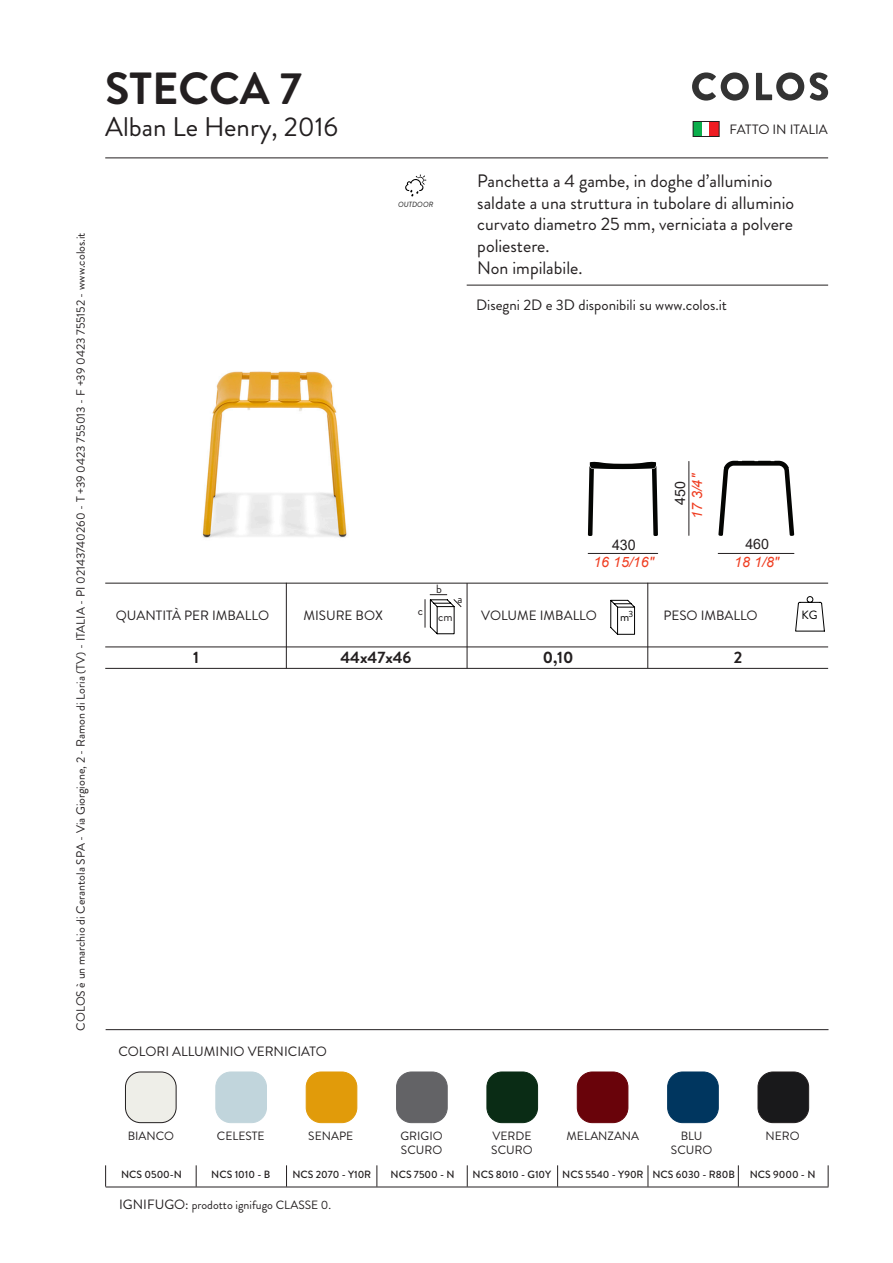
<style>
.page{position:relative;width:893px;height:1263px;background:#fff}
.page>*{position:absolute;margin:0;border:0;box-sizing:border-box;transform-origin:0 0}
.t1{font:700 45px "Brandon Grotesque";color:#231f20}
.t2{font:27px "Brandon Grotesque";color:#231f20}
.t3{font:18px/21.6px "Brandon Grotesque";color:#231f20}
.t4{font:700 16.5px "Brandon Grotesque";color:#231f20}
.t5{font:15px "Brandon Grotesque";color:#231f20}
.t6{font:14.55px "Arial";color:#231f20}
.t7{font:italic 14.25px "Arial";color:#ef3e22}
.t8{font:14.25px "Arial";color:#231f20}
.t9{font:13.5px "Brandon Grotesque";color:#231f20}
.t10{font:12px "Brandon Grotesque";color:#231f20}
.t11{font:12px "Brandon Grotesque";color:#000}
.t12{font:500 10.5px "Brandon Grotesque";color:#231f20}
.t13{font:italic 7.5px "Brandon Grotesque";color:#1c1c1c}
.s1{font-size:13.5px}
</style>
<div class="page">
<img style="left:202px;top:371px;width:145px;height:167px">
<hr style="left:105px;top:157px;width:723px;height:1px;background:#231f20">
<hr style="left:467px;top:285px;width:361px;height:1px;background:#231f20">
<div style="left:709px;top:121px;width:10px;height:15px;background:#ee1d23"></div>
<div style="left:693px;top:121px;width:8px;height:15px;background:#0cae4c"></div>
<div style="left:693px;top:121px;width:26px;height:16px;border:1px solid #231f20"></div>
<svg style="left:405px;top:175px;width:21px;height:22px"></svg>
<hr style="left:106px;top:1029px;width:722px;height:1px;background:#231f20">
<hr style="left:105px;top:583px;width:723px;height:1px;background:#231f20">
<hr style="left:105px;top:647px;width:723px;height:1px;background:#231f20">
<hr style="left:286px;top:583px;width:1px;height:85px;background:#231f20">
<hr style="left:467px;top:583px;width:1px;height:85px;background:#231f20">
<svg style="left:795px;top:596px;width:30px;height:36px"></svg>
<svg style="left:610px;top:599px;width:26px;height:36px"></svg>
<hr style="left:105px;top:668px;width:723px;height:1px;background:#231f20">
<hr style="left:647px;top:583px;width:1px;height:85px;background:#231f20">
<svg style="left:425px;top:594px;width:36px;height:41px"></svg>
<svg style="left:692px;top:72px;width:57px;height:29px"></svg>
<svg style="left:756px;top:72px;width:48px;height:29px"></svg>
<svg style="left:810px;top:72px;width:18px;height:29px"></svg>
<hr style="left:106px;top:1186px;width:722px;height:1px;background:#231f20">
<svg style="left:105px;top:1165px;width:1px;height:21px"></svg>
<svg style="left:196px;top:1165px;width:1px;height:21px"></svg>
<svg style="left:286px;top:1165px;width:1px;height:21px"></svg>
<svg style="left:377px;top:1165px;width:1px;height:21px"></svg>
<svg style="left:467px;top:1165px;width:1px;height:21px"></svg>
<svg style="left:557px;top:1165px;width:1px;height:21px"></svg>
<svg style="left:648px;top:1165px;width:1px;height:21px"></svg>
<svg style="left:738px;top:1165px;width:1px;height:21px"></svg>
<svg style="left:828px;top:1165px;width:1px;height:21px"></svg>
<div style="left:125px;top:1072px;width:51px;height:51px;background:#eeeee8;border-radius:15px"></div>
<div style="left:125px;top:1072px;width:51px;height:51px;border:1px solid #231f20;border-radius:15px"></div>
<div style="left:216px;top:1072px;width:50px;height:51px;background:#c1d5dc;border-radius:15px"></div>
<div style="left:216px;top:1072px;width:51px;height:51px;border:1px solid #c1d5dc;border-radius:15px"></div>
<div style="left:306px;top:1072px;width:51px;height:51px;background:#e19b0a;border-radius:15px"></div>
<div style="left:306px;top:1072px;width:51px;height:51px;border:1px solid #e19b0a;border-radius:15px"></div>
<div style="left:397px;top:1072px;width:50px;height:51px;background:#636366;border-radius:15px"></div>
<div style="left:396px;top:1072px;width:51px;height:51px;border:1px solid #636366;border-radius:15px"></div>
<div style="left:487px;top:1072px;width:51px;height:51px;background:#0a2c15;border-radius:15px"></div>
<div style="left:487px;top:1072px;width:51px;height:51px;border:1px solid #0a2c15;border-radius:15px"></div>
<div style="left:577px;top:1072px;width:51px;height:51px;background:#69030a;border-radius:15px"></div>
<div style="left:577px;top:1072px;width:51px;height:51px;border:1px solid #69030a;border-radius:15px"></div>
<div style="left:668px;top:1072px;width:50px;height:51px;background:#00365f;border-radius:15px"></div>
<div style="left:667px;top:1072px;width:51px;height:51px;border:1px solid #00365f;border-radius:15px"></div>
<div style="left:758px;top:1072px;width:51px;height:51px;background:#19191b;border-radius:15px"></div>
<div style="left:758px;top:1072px;width:51px;height:51px;border:1px solid #231f20;border-radius:15px"></div>
<hr style="left:588px;top:553px;width:70px;height:1px;background:#231f20">
<hr style="left:689px;top:461px;width:1px;height:74px;background:#231f20">
<hr style="left:718px;top:553px;width:76px;height:1px;background:#231f20">
<svg style="left:588px;top:461px;width:70px;height:75px"></svg>
<svg style="left:718px;top:461px;width:76px;height:75px"></svg>
<p class="t10" style="left:73px;top:1030px;width:799px;rotate:-90deg">COLOS è un marchio di Cerantola SPA - Via Giorgione, 2 - Ramon di Loria (TV) - ITALIA - PI 02143740260 - T +39 0423 755013 - F +39 0423 755152 - www.colos.it</p>
<p class="t1" style="left:105px;top:57px;width:198px">STECCA 7</p>
<p class="t2" style="left:105px;top:108px;width:234px">Alban Le Henry, 2016</p>
<p class="t13" style="left:398px;top:199px;width:37px">OUTDOOR</p>
<p class="t9" style="left:729px;top:120px;width:100px">FATTO IN ITALIA</p>
<p class="t3" style="left:477px;top:170px;width:318px">Panchetta a 4 gambe, in doghe d’alluminio saldate a una struttura in tubolare di alluminio curvato diametro 25 mm, verniciata a polvere poliestere.</p>
<p class="t3" style="left:477px;top:257px;width:107px">Non impilabile.</p>
<p class="t5" style="left:476px;top:295px;width:252px">Disegni 2D e 3D disponibili su www.colos.it</p>
<p class="t10" style="left:436px;top:581px;width:7px">b</p>
<p class="t10" style="left:457px;top:591px;width:7px">a</p>
<p class="t6" style="left:612px;top:534px;width:25px">430</p>
<p class="t7" style="left:593px;top:553px;width:62px">16 15/16"</p>
<p class="t7" style="left:688px;top:519px;width:47px;rotate:-90deg">17 3/4"</p>
<p class="t8" style="left:670px;top:505px;width:25px;rotate:-90deg">450</p>
<p class="t8" style="left:745px;top:535px;width:25px">460</p>
<p class="t7" style="left:734px;top:553px;width:46px">18 1/8"</p>
<p class="t9" style="left:116px;top:606px;width:155px">QUANTITÀ PER IMBALLO</p>
<p class="t9" style="left:303px;top:606px;width:81px">MISURE BOX</p>
<p class="t11" style="left:620px;top:609px;width:15px">m<sup>3</sup></p>
<p class="t11" style="left:801px;top:606px;width:18px">KG</p>
<p class="t4" style="left:193px;top:646px;width:7px">1</p>
<p class="t4" style="left:340px;top:646px;width:73px">44x47x46</p>
<p class="t4" style="left:543px;top:646px;width:32px">0,10</p>
<p class="t4" style="left:734px;top:646px;width:10px">2</p>
<p class="t9" style="left:481px;top:606px;width:117px">VOLUME IMBALLO</p>
<p class="t9" style="left:663px;top:606px;width:96px">PESO IMBALLO</p>
<p class="t10" style="left:418px;top:603px;width:7px">c</p>
<p class="t10" style="left:438px;top:609px;width:16px">cm</p>
<p class="t9" style="left:118px;top:1042px;width:210px">COLORI ALLUMINIO VERNICIATO</p>
<p class="t10" style="left:128px;top:1127px;width:48px">BIANCO</p>
<p class="t10" style="left:217px;top:1127px;width:49px">CELESTE</p>
<p class="t10" style="left:308px;top:1127px;width:46px">SENAPE</p>
<p class="t12" style="left:121px;top:1167px;width:62px">NCS 0500-N</p>
<p class="t12" style="left:211px;top:1167px;width:61px">NCS 1010 - B</p>
<p class="t12" style="left:292px;top:1167px;width:80px">NCS 2070 - Y10R</p>
<p class="t10" style="left:119px;top:1196px;width:214px"><span class="s1">IGNIFUGO:</span> prodotto ignifugo CLASSE 0.</p>
<p class="t10" style="left:400px;top:1127px;width:44px">GRIGIO</p>
<p class="t10" style="left:401px;top:1142px;width:43px">SCURO</p>
<p class="t10" style="left:492px;top:1127px;width:41px">VERDE</p>
<p class="t10" style="left:491px;top:1142px;width:43px">SCURO</p>
<p class="t10" style="left:567px;top:1127px;width:74px">MELANZANA</p>
<p class="t10" style="left:681px;top:1127px;width:23px">BLU</p>
<p class="t10" style="left:671px;top:1142px;width:43px">SCURO</p>
<p class="t10" style="left:765px;top:1127px;width:36px">NERO</p>
<p class="t12" style="left:391px;top:1167px;width:66px">NCS 7500 - N</p>
<p class="t12" style="left:473px;top:1167px;width:80px">NCS 8010 - G10Y</p>
<p class="t12" style="left:562px;top:1167px;width:83px">NCS 5540 - Y90R</p>
<p class="t12" style="left:652px;top:1167px;width:84px">NCS 6030 - R80B</p>
<p class="t12" style="left:750px;top:1167px;width:67px">NCS 9000 - N</p>
</div>
